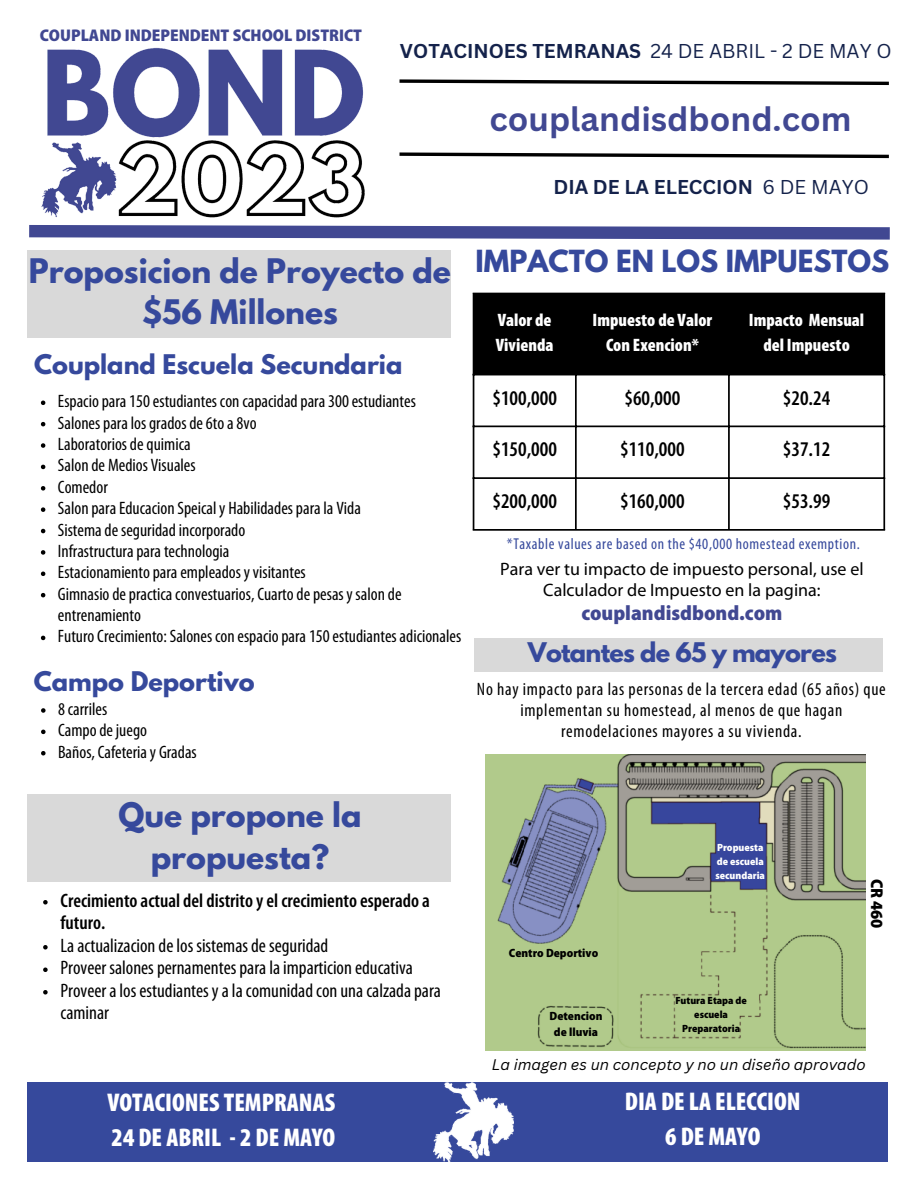
<style>
.page{position:relative;width:918px;height:1188px;background:#fff}
.page>*{position:absolute;margin:0;border:0;box-sizing:border-box;transform-origin:0 0}
.t1{font:700 33px "Canva Sans";color:#414892}
.t2{font:700 30px/41.7px "League Spartan";color:#36499c;text-align:center}
.t3{font:700 27px "League Spartan";color:#36499c}
.t4{font:900 condensed 25.65px/34.8px "Myriad Pro";color:#fff;text-align:center}
.t5{font:700 24px "League Spartan";color:#36499c}
.t6{font:700 24px "League Spartan";letter-spacing:-.03em;color:#36499c}
.t7{font:600 condensed 21px "Myriad Pro";color:#000}
.t8{font:900 semi-condensed 21px "Myriad Pro";color:#414892}
.t9{font:condensed 19.5px/22.5px "Myriad Pro";color:#000}
.t10{font:600 condensed 19.5px/22.5px "Myriad Pro";color:#000}
.t11{font:700 19.5px "Canva Sans";color:#14224b}
.t12{font:condensed 18px/21.3px "Myriad Pro";color:#000}
.t13{font:condensed 18px/21.3px "Myriad Pro";letter-spacing:.04em;color:#000;text-align:center}
.t14{font:18px/21.3px "Myriad Pro";color:#000;text-align:center}
.t15{font:900 condensed 18px/24.8px "Myriad Pro";color:#fff;text-align:center}
.t16{font:900 semi-condensed 17.1px "Myriad Pro";color:#000}
.t17{font:900 semi-condensed 16.95px "Myriad Pro";color:#414892}
.t18{font:condensed 15.75px "Myriad Pro";letter-spacing:.04em;color:#36499c}
.t19{font:italic 15px "Canva Sans";color:#000}
.t20{font:900 semi-condensed 12px/16px "Myriad Pro";color:#000;text-align:center}
.t21{font:900 semi-condensed 10.5px/14px "Myriad Pro";color:#000;text-align:center}
.t22{font:900 semi-condensed 10.5px/14px "Myriad Pro";color:#fefefe}
.s1{font-weight:400}
</style>
<div class="page">
<div style="left:28px;top:1083px;width:860px;height:79px;background:#36499c"></div>
<img style="left:41px;top:47px;width:324px;height:171px">
<img style="left:434px;top:1083px;width:80px;height:79px">
<div style="left:28px;top:250px;width:423px;height:87px;background:#d9d9d9"></div>
<div style="left:474px;top:294px;width:409px;height:80px;background:#000"></div>
<svg style="left:474px;top:375px;width:409px;height:154px"></svg>
<hr style="left:473px;top:294px;width:1px;height:235px;background:#000">
<hr style="left:575px;top:294px;width:2px;height:235px;background:#000">
<hr style="left:728px;top:294px;width:2px;height:235px;background:#000">
<hr style="left:883px;top:294px;width:2px;height:235px;background:#000">
<hr style="left:473px;top:293px;width:412px;height:1px;background:#000">
<hr style="left:473px;top:374px;width:412px;height:1px;background:#000">
<hr style="left:473px;top:426px;width:412px;height:1px;background:#000">
<hr style="left:473px;top:477px;width:412px;height:2px;background:#000">
<hr style="left:473px;top:529px;width:412px;height:2px;background:#000">
<div style="left:474px;top:638px;width:409px;height:34px;background:#d9d9d9"></div>
<svg style="left:29px;top:225px;width:861px;height:15px;background:#6267a5"></svg>
<img style="left:485px;top:755px;width:380px;height:295px">
<svg style="left:41px;top:401px;width:4px;height:4px"></svg>
<svg style="left:41px;top:422px;width:4px;height:4px"></svg>
<svg style="left:41px;top:443px;width:4px;height:5px"></svg>
<svg style="left:41px;top:465px;width:4px;height:4px"></svg>
<svg style="left:41px;top:486px;width:4px;height:5px"></svg>
<svg style="left:41px;top:507px;width:4px;height:5px"></svg>
<svg style="left:41px;top:529px;width:4px;height:4px"></svg>
<svg style="left:41px;top:550px;width:4px;height:5px"></svg>
<svg style="left:41px;top:572px;width:4px;height:4px"></svg>
<svg style="left:41px;top:593px;width:4px;height:4px"></svg>
<svg style="left:41px;top:636px;width:4px;height:4px"></svg>
<svg style="left:41px;top:708px;width:5px;height:5px"></svg>
<svg style="left:41px;top:730px;width:5px;height:4px"></svg>
<svg style="left:41px;top:751px;width:5px;height:4px"></svg>
<div style="left:28px;top:794px;width:423px;height:88px;background:#d9d9d9"></div>
<svg style="left:43px;top:900px;width:5px;height:5px"></svg>
<svg style="left:43px;top:945px;width:5px;height:5px"></svg>
<svg style="left:43px;top:968px;width:5px;height:4px"></svg>
<svg style="left:43px;top:990px;width:5px;height:5px"></svg>
<svg style="left:399px;top:152px;width:490px;height:7px"></svg>
<svg style="left:399px;top:79px;width:490px;height:6px"></svg>
<p class="t17" style="left:40px;top:28px;width:324px">COUPLAND INDEPENDENT SCHOOL DISTRICT</p>
<p class="t11" style="left:400px;top:38px;width:493px">VOTACINOES TEMRANAS <span class="s1">24 DE ABRIL - 2 DE MAY O</span></p>
<h1 class="t1" style="left:489px;top:96px;width:363px">couplandisdbond.com</h1>
<p class="t11" style="left:553px;top:173px;width:317px">DIA DE LA ELECCION <span class="s1">6 DE MAYO</span></p>
<h2 class="t2" style="left:29px;top:254px;width:424px">Proposicion de Proyecto de $56 Millones</h2>
<h3 class="t5" style="left:34px;top:352px;width:370px">Coupland Escuela Secundaria</h3>
<p class="t12" style="left:58px;top:392px;width:405px">Espacio para 150 estudiantes con capacidad para 300 estudiantes Salones para los grados de 6to a 8vo<br>Laboratorios de quimica<br>Salon de Medios Visuales<br>Comedor<br>Salon para Educacion Speical y Habilidades para la Vida<br>Sistema de seguridad incorporado<br>Infrastructura para technologia<br>Estacionamiento para empleados y visitantes<br>Gimnasio de practica convestuarios, Cuarto de pesas y salon de entrenamiento<br>Futuro Crecimiento: Salones con espacio para 150 estudiantes adicionales</p>
<h3 class="t3" style="left:476px;top:248px;width:415px">IMPACTO EN LOS IMPUESTOS</h3>
<p class="t15" style="left:496px;top:309px;width:59px;text-align:left">Valor de<br>Vivienda</p>
<p class="t15" style="left:593px;top:309px;width:121px">Impuesto de Valor<br>Con Exencion*</p>
<p class="t15" style="left:749px;top:309px;width:117px">Impacto Mensual del Impuesto</p>
<p class="t7" style="left:492px;top:389px;width:66px">$100,000</p>
<p class="t7" style="left:624px;top:389px;width:57px">$60,000</p>
<p class="t7" style="left:783px;top:389px;width:49px">$20.24</p>
<p class="t7" style="left:492px;top:441px;width:66px">$150,000</p>
<p class="t7" style="left:620px;top:441px;width:66px">$110,000</p>
<p class="t7" style="left:783px;top:441px;width:49px">$37.12</p>
<p class="t7" style="left:492px;top:492px;width:66px">$200,000</p>
<p class="t7" style="left:620px;top:492px;width:66px">$160,000</p>
<p class="t7" style="left:783px;top:492px;width:49px">$53.99</p>
<p class="t18" style="left:507px;top:537px;width:354px">*Taxable values are based on the $40,000 homestead exemption.</p>
<p class="t14" style="left:500px;top:560px;width:365px">Para ver tu impacto de impuesto personal, use el<br>Calculador de Impuesto en la pagina:</p>
<p class="t8" style="left:581px;top:604px;width:203px">couplandisdbond.com</p>
<h3 class="t6" style="left:528px;top:641px;width:311px">Votantes de 65 y mayores</h3>
<h3 class="t5" style="left:34px;top:670px;width:222px">Campo Deportivo</h3>
<p class="t13" style="left:477px;top:680px;width:410px">No hay impacto para las personas de la tercera edad (65 años) que implementan su homestead, al menos de que hagan remodelaciones mayores a su vivienda.</p>
<p class="t12" style="left:58px;top:700px;width:140px">8 carriles<br>Campo de juego<br>Baños, Cafeteria y Gradas</p>
<h2 class="t2" style="left:119px;top:798px;width:244px">Que propone la propuesta?</h2>
<p class="t10" style="left:61px;top:891px;width:371px">Crecimiento actual del distrito y el crecimiento esperado a futuro.</p>
<p class="t9" style="left:61px;top:936px;width:382px">La actualizacion de los sistemas de seguridad<br>Proveer salones pernamentes para la imparticion educativa Proveer a los estudiantes y a la comunidad con una calzada para caminar</p>
<h3 class="t4" style="left:108px;top:1087px;width:229px;text-align:left">VOTACIONES TEMPRANAS<br>24 DE ABRIL - 2 DE MAYO</h3>
<p class="t20" style="left:509px;top:945px;width:91px">Centro Deportivo</p>
<p class="t20" style="left:550px;top:1009px;width:54px">Detencion de lluvia</p>
<p class="t22" style="left:716px;top:841px;width:51px">Propuesta de escuela secundaria</p>
<p class="t21" style="left:675px;top:995px;width:73px">Futura Etapa de escuela<br>Preparatoria</p>
<p class="t16" style="left:884px;top:879px;width:51px;rotate:90deg">CR 460</p>
<p class="t19" style="left:492px;top:1054px;width:375px">La imagen es un concepto y no un diseño aprovado</p>
<h3 class="t4" style="left:625px;top:1087px;width:177px">DIA DE LA ELECCION<br>6 DE MAYO</h3>
</div>
